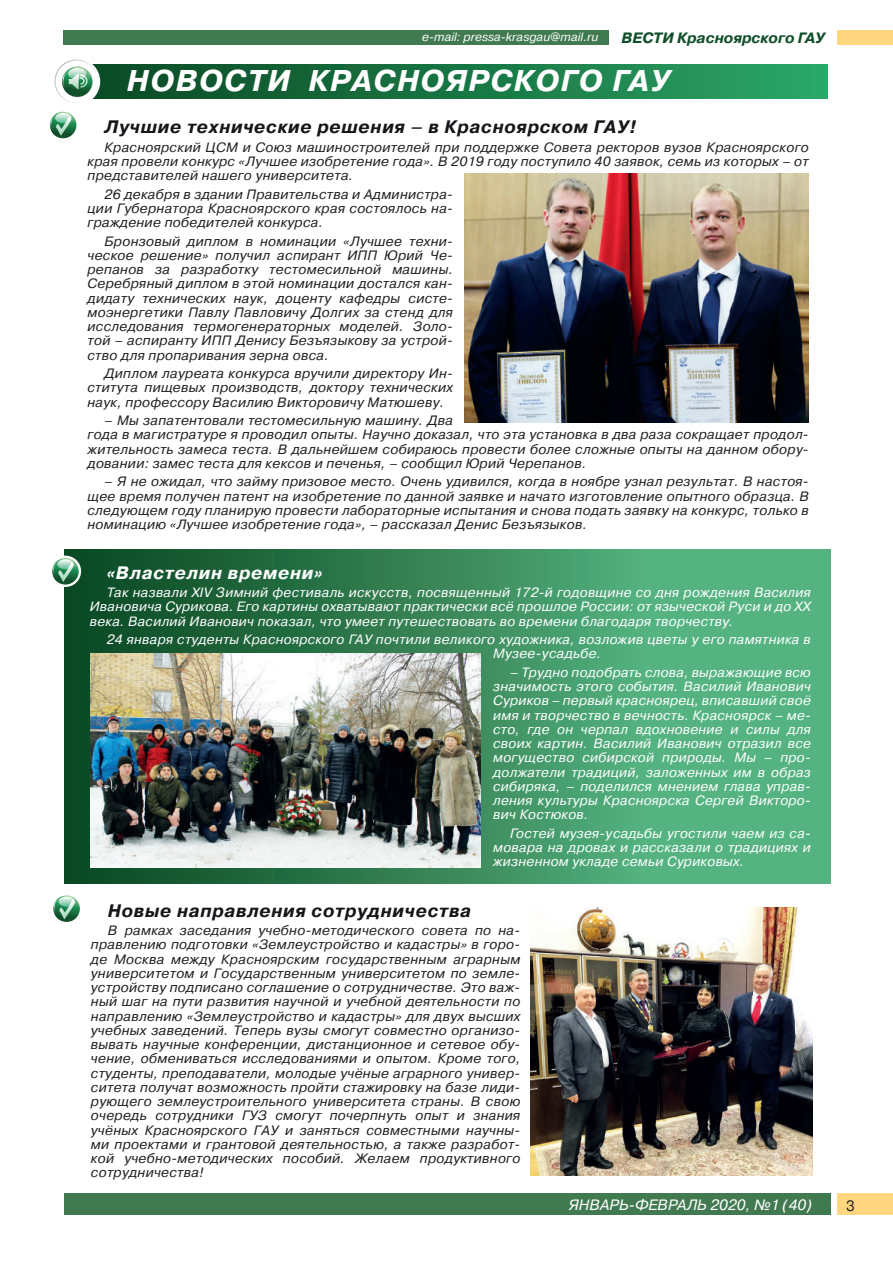
<style>
.page{position:relative;width:893px;height:1263px;background:#fff}
.page>*{position:absolute;margin:0;border:0;box-sizing:border-box;transform-origin:0 0}
.t1{font:italic 700 30px "Pragmatica C";letter-spacing:.05em;color:#fff}
.t2{font:italic 700 18px "Pragmatica WINC";letter-spacing:.04em;color:#17151a}
.t3{font:italic 700 18px "Pragmatica C";letter-spacing:.04em;color:#fff}
.t4{font:italic 15px "Pragmatica C";color:#fff}
.t5{font:italic 700 15px "Pragmatica C";color:#104f29}
.t6{font:15px "Pragmatica WINC";color:#231f20}
.t7{font:italic 13.5px/14.2px "Pragmatica WINC";letter-spacing:.02em;color:#231f20;text-align:justify}
.t8{font:italic 13.5px/14.2px "Pragmatica C";letter-spacing:.02em;color:#fff;text-align:justify}
.t9{font:italic 12px "Pragmatica C";color:#fff}
</style>
<div class="page">
<div style="left:64px;top:1194px;width:766px;height:21px;background:#417a50"></div>
<div style="left:838px;top:1194px;width:55px;height:21px;background:#fed67f"></div>
<div style="left:64px;top:30px;width:545px;height:15px;background:#417a50"></div>
<div style="left:838px;top:30px;width:55px;height:15px;background:#fed67f"></div>
<div style="left:68px;top:64px;width:760px;height:35px;background:linear-gradient(to right,#084521,#2aa567)"></div>
<svg style="left:53px;top:58px;width:47px;height:47px"></svg>
<svg style="left:55px;top:60px;width:43px;height:43px"></svg>
<svg style="left:48px;top:109px;width:31px;height:32px"></svg>
<svg style="left:50px;top:112px;width:26px;height:26px"></svg>
<svg style="left:49px;top:112px;width:22px;height:27px"></svg>
<svg style="left:65px;top:550px;width:765px;height:334px;background:#409466"></svg>
<div style="left:50px;top:556px;width:31px;height:31px;background:#fff;border-radius:50%"></div>
<svg style="left:52px;top:558px;width:27px;height:26px"></svg>
<svg style="left:52px;top:558px;width:22px;height:27px"></svg>
<svg style="left:53px;top:895px;width:27px;height:27px"></svg>
<svg style="left:53px;top:896px;width:22px;height:26px"></svg>
<img style="left:530px;top:907px;width:282px;height:268px">
<img style="left:91px;top:654px;width:389px;height:213px">
<img style="left:464px;top:173px;width:345px;height:249px">
<p class="t9" style="left:422px;top:31px;width:178px">e-mail: pressa-krasgau@mail.ru</p>
<p class="t5" style="left:622px;top:29px;width:205px">ВЕСТИ Красноярского ГАУ</p>
<h1 class="t1" style="left:127px;top:64px;width:544px">НОВОСТИ КРАСНОЯРСКОГО ГАУ</h1>
<h2 class="t2" style="left:105px;top:117px;width:533px">Лучшие технические решения – в Красноярском ГАУ!</h2>
<p class="t7" style="left:88px;top:140px;width:723px;text-indent:17px">Красноярский ЦСМ и Союз машиностроителей при поддержке Совета ректоров вузов Красноярского края провели конкурс «Лучшее изобретение года». В 2019 году поступило 40 заявок, семь из которых – от представителей нашего университета.</p>
<p class="t7" style="left:88px;top:187px;width:367px;text-indent:17px">26 декабря в здании Правительства и Администра&shy;ции Губернатора Красноярского края состоялось на&shy;граждение победителей конкурса.</p>
<p class="t7" style="left:88px;top:234px;width:367px;text-indent:17px">Бронзовый диплом в номинации «Лучшее техни&shy;ческое решение» получил аспирант ИПП Юрий Че&shy;репанов за разработку тестомесильной машины.<br>Серебряный диплом в этой номинации достался кан&shy;дидату технических наук, доценту кафедры систе&shy;моэнергетики Павлу Павловичу Долгих за стенд для исследования термогенераторных моделей. Золо&shy;той – аспиранту ИПП Денису Безъязыкову за устрой&shy;ство для пропаривания зерна овса.</p>
<p class="t7" style="left:88px;top:366px;width:367px;text-indent:17px">Диплом лауреата конкурса вручили директору Ин&shy;ститута пищевых производств, доктору технических наук, профессору Василию Викторовичу Матюшеву.</p>
<p class="t7" style="left:88px;top:413px;width:723px;text-align:left;text-indent:17px">– Мы запатентовали тестомесильную машину. Два<br>года в магистратуре я проводил опыты. Научно доказал, что эта установка в два раза сокращает продол&shy;жительность замеса теста. В дальнейшем собираюсь провести более сложные опыты на данном обору&shy;довании: замес теста для кексов и печенья, – сообщил Юрий Черепанов.</p>
<p class="t7" style="left:88px;top:475px;width:723px;text-indent:17px">– Я не ожидал, что займу призовое место. Очень удивился, когда в ноябре узнал результат. В настоя&shy;щее время получен патент на изобретение по данной заявке и начато изготовление опытного образца. В следующем году планирую провести лабораторные испытания и снова подать заявку на конкурс, только в номинацию «Лучшее изобретение года», – рассказал Денис Безъязыков.</p>
<h2 class="t3" style="left:107px;top:562px;width:217px">«Властелин времени»</h2>
<p class="t8" style="left:90px;top:585px;width:723px;text-indent:17px">Так назвали XIV Зимний фестиваль искусств, посвященный 172-й годовщине со дня рождения Василия Ивановича Сурикова. Его картины охватывают практически всё прошлое России: от языческой Руси и до XX века. Василий Иванович показал, что умеет путешествовать во времени благодаря творчеству.</p>
<p class="t8" style="left:493px;top:632px;width:319px;text-indent:-386px">24 января студенты Красноярского ГАУ почтили великого художника, возложив цветы у его памятника в<br>Музее-усадьбе.</p>
<p class="t8" style="left:493px;top:665px;width:319px;text-indent:17px">– Трудно подобрать слова, выражающие всю значимость этого события. Василий Иванович Суриков – первый красноярец, вписавший своё имя и творчество в вечность. Красноярск – ме&shy;сто, где он черпал вдохновение и силы для своих картин. Василий Иванович отразил все могущество сибирской природы. Мы – про&shy;должатели традиций, заложенных им в образ сибиряка, – поделился мнением глава управ&shy;ления культуры Красноярска Сергей Викторо&shy;вич Костюков.</p>
<p class="t8" style="left:493px;top:826px;width:319px;text-indent:17px">Гостей музея-усадьбы угостили чаем из са&shy;мовара на дровах и рассказали о традициях и жизненном укладе семьи Суриковых.</p>
<h2 class="t2" style="left:108px;top:900px;width:365px">Новые направления сотрудничества</h2>
<p class="t7" style="left:91px;top:923px;width:431px;text-indent:17px">В рамках заседания учебно-методического совета по на&shy;правлению подготовки «Землеустройство и кадастры» в горо&shy;де Москва между Красноярским государственным аграрным университетом и Государственным университетом по земле&shy;устройству подписано соглашение о сотрудничестве. Это важ&shy;ный шаг на пути развития научной и учебной деятельности по направлению «Землеустройство и кадастры» для двух высших учебных заведений. Теперь вузы смогут совместно организо&shy;вывать научные конференции, дистанционное и сетевое обу&shy;чение, обмениваться исследованиями и опытом. Кроме того, студенты, преподаватели, молодые учёные аграрного универ&shy;ситета получат возможность пройти стажировку на базе лиди&shy;рующего землеустроительного университета страны. В свою очередь сотрудники ГУЗ смогут почерпнуть опыт и знания учёных Красноярского ГАУ и заняться совместными научны&shy;ми проектами и грантовой деятельностью, а также разработ&shy;кой учебно-методических пособий. Желаем продуктивного сотрудничества!</p>
<p class="t4" style="left:569px;top:1196px;width:245px">ЯНВАРЬ-ФЕВРАЛЬ 2020, №1 (40)</p>
<p class="t6" style="left:846px;top:1197px;width:10px">3</p>
</div>
